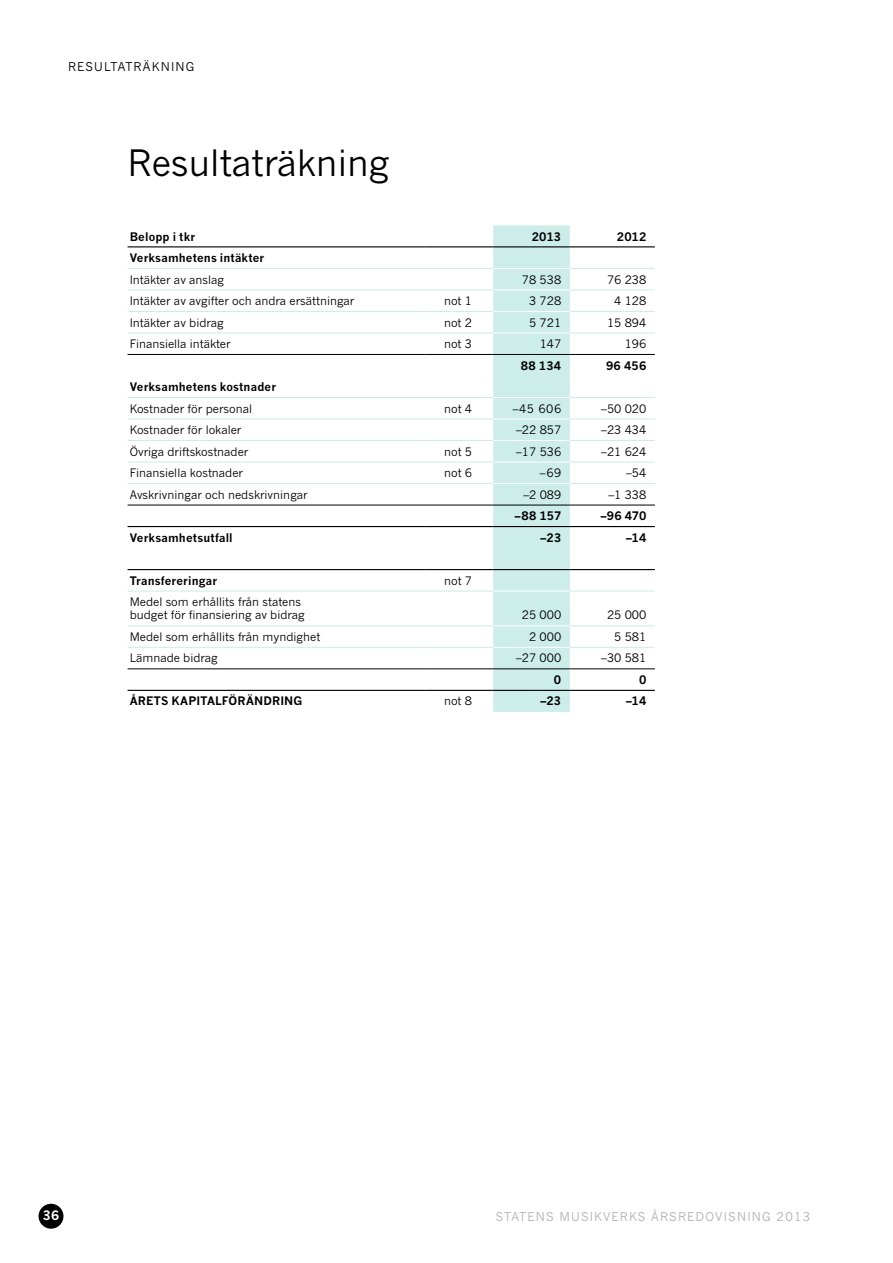
<style>
.page{position:relative;width:893px;height:1263px;background:#fff}
.page>*{position:absolute;margin:0;border:0;box-sizing:border-box;transform-origin:0 0}
.t1{font:36px "News Gothic MT Pro";color:#000}
.t2{font:700 12.75px "News Gothic MT Pro";color:#fff}
.t3{font:12px "News Gothic MT Pro";letter-spacing:.1em;color:#b1b2b3}
.t4{font:12px "News Gothic MT Pro";letter-spacing:.1em;color:#000}
.t5{font:11.55px/13.2px "News Gothic MT Pro";color:#000}
.t6{font:700 11.55px "News Gothic MT Pro";letter-spacing:.015em;color:#000}
</style>
<div class="page">
<div style="left:39px;top:1204px;width:24px;height:25px;background:#000;border-radius:50%"></div>
<svg style="left:128px;top:247px;width:365px;height:443px"></svg>
<div style="left:493px;top:225px;width:77px;height:487px;background:#ccede9"></div>
<hr style="left:128px;top:246px;width:297px;height:1px;background:#000">
<hr style="left:425px;top:246px;width:68px;height:1px;background:#000">
<hr style="left:493px;top:246px;width:77px;height:1px;background:#000">
<hr style="left:570px;top:246px;width:85px;height:1px;background:#000">
<hr style="left:128px;top:569px;width:297px;height:1px;background:#000">
<hr style="left:425px;top:569px;width:68px;height:1px;background:#000">
<hr style="left:493px;top:569px;width:77px;height:1px;background:#000">
<hr style="left:570px;top:569px;width:85px;height:1px;background:#000">
<hr style="left:128px;top:690px;width:297px;height:1px;background:#000">
<hr style="left:425px;top:690px;width:68px;height:1px;background:#000">
<hr style="left:493px;top:690px;width:77px;height:1px;background:#000">
<hr style="left:570px;top:690px;width:85px;height:1px;background:#000">
<hr style="left:493px;top:268px;width:77px;height:1px;background:#fff">
<hr style="left:493px;top:290px;width:77px;height:1px;background:#fff">
<hr style="left:493px;top:311px;width:77px;height:1px;background:#fff">
<hr style="left:493px;top:333px;width:77px;height:1px;background:#fff">
<hr style="left:493px;top:397px;width:77px;height:1px;background:#fff">
<hr style="left:493px;top:419px;width:77px;height:1px;background:#fff">
<hr style="left:493px;top:440px;width:77px;height:1px;background:#fff">
<hr style="left:493px;top:462px;width:77px;height:1px;background:#fff">
<hr style="left:493px;top:483px;width:77px;height:1px;background:#fff">
<hr style="left:128px;top:526px;width:297px;height:1px;background:#000">
<hr style="left:425px;top:526px;width:68px;height:1px;background:#000">
<hr style="left:493px;top:526px;width:77px;height:1px;background:#000">
<hr style="left:570px;top:526px;width:85px;height:1px;background:#000">
<hr style="left:128px;top:354px;width:297px;height:1px;background:#000">
<hr style="left:425px;top:354px;width:68px;height:1px;background:#000">
<hr style="left:493px;top:354px;width:77px;height:1px;background:#000">
<hr style="left:570px;top:354px;width:85px;height:1px;background:#000">
<hr style="left:128px;top:505px;width:297px;height:1px;background:#000">
<hr style="left:425px;top:505px;width:68px;height:1px;background:#000">
<hr style="left:493px;top:505px;width:77px;height:1px;background:#000">
<hr style="left:570px;top:505px;width:85px;height:1px;background:#000">
<hr style="left:128px;top:668px;width:297px;height:1px;background:#000">
<hr style="left:425px;top:668px;width:68px;height:1px;background:#000">
<hr style="left:493px;top:668px;width:77px;height:1px;background:#000">
<hr style="left:570px;top:668px;width:85px;height:1px;background:#000">
<hr style="left:493px;top:591px;width:77px;height:1px;background:#fff">
<hr style="left:493px;top:625px;width:77px;height:1px;background:#fff">
<hr style="left:493px;top:647px;width:77px;height:1px;background:#fff">
<hr style="left:128px;top:268px;width:297px;height:1px;background:#ccede9">
<hr style="left:425px;top:268px;width:68px;height:1px;background:#ccede9">
<hr style="left:128px;top:290px;width:297px;height:1px;background:#ccede9">
<hr style="left:425px;top:290px;width:68px;height:1px;background:#ccede9">
<hr style="left:128px;top:311px;width:297px;height:1px;background:#ccede9">
<hr style="left:425px;top:311px;width:68px;height:1px;background:#ccede9">
<hr style="left:128px;top:333px;width:297px;height:1px;background:#ccede9">
<hr style="left:425px;top:333px;width:68px;height:1px;background:#ccede9">
<hr style="left:128px;top:397px;width:297px;height:1px;background:#ccede9">
<hr style="left:425px;top:397px;width:68px;height:1px;background:#ccede9">
<hr style="left:128px;top:419px;width:297px;height:1px;background:#ccede9">
<hr style="left:425px;top:419px;width:68px;height:1px;background:#ccede9">
<hr style="left:128px;top:440px;width:297px;height:1px;background:#ccede9">
<hr style="left:425px;top:440px;width:68px;height:1px;background:#ccede9">
<hr style="left:128px;top:462px;width:297px;height:1px;background:#ccede9">
<hr style="left:425px;top:462px;width:68px;height:1px;background:#ccede9">
<hr style="left:128px;top:483px;width:297px;height:1px;background:#ccede9">
<hr style="left:425px;top:483px;width:68px;height:1px;background:#ccede9">
<hr style="left:128px;top:591px;width:297px;height:1px;background:#ccede9">
<hr style="left:425px;top:591px;width:68px;height:1px;background:#ccede9">
<hr style="left:128px;top:625px;width:297px;height:1px;background:#ccede9">
<hr style="left:425px;top:625px;width:68px;height:1px;background:#ccede9">
<hr style="left:128px;top:647px;width:297px;height:1px;background:#ccede9">
<hr style="left:425px;top:647px;width:68px;height:1px;background:#ccede9">
<hr style="left:570px;top:268px;width:85px;height:1px;background:#ccede9">
<hr style="left:570px;top:290px;width:85px;height:1px;background:#ccede9">
<hr style="left:570px;top:311px;width:85px;height:1px;background:#ccede9">
<hr style="left:570px;top:333px;width:85px;height:1px;background:#ccede9">
<hr style="left:570px;top:397px;width:85px;height:1px;background:#ccede9">
<hr style="left:570px;top:419px;width:85px;height:1px;background:#ccede9">
<hr style="left:570px;top:440px;width:85px;height:1px;background:#ccede9">
<hr style="left:570px;top:462px;width:85px;height:1px;background:#ccede9">
<hr style="left:570px;top:483px;width:85px;height:1px;background:#ccede9">
<hr style="left:570px;top:591px;width:85px;height:1px;background:#ccede9">
<hr style="left:570px;top:625px;width:85px;height:1px;background:#ccede9">
<hr style="left:570px;top:647px;width:85px;height:1px;background:#ccede9">
<p class="t4" style="left:68px;top:59px;width:128px">RESULTATRÄKNING</p>
<h1 class="t1" style="left:128px;top:141px;width:263px">Resultaträkning</h1>
<p class="t6" style="left:130px;top:229px;width:67px">Belopp i tkr</p>
<p class="t6" style="left:532px;top:229px;width:31px">2013</p>
<p class="t6" style="left:617px;top:229px;width:31px">2012</p>
<p class="t6" style="left:130px;top:251px;width:136px">Verksamhetens intäkter</p>
<p class="t5" style="left:130px;top:273px;width:96px">Intäkter av anslag</p>
<p class="t5" style="left:522px;top:273px;width:41px">78 538</p>
<p class="t5" style="left:607px;top:273px;width:41px">76 238</p>
<p class="t5" style="left:130px;top:294px;width:226px">Intäkter av avgifter och andra ersättningar</p>
<p class="t5" style="left:444px;top:294px;width:29px">not 1</p>
<p class="t5" style="left:529px;top:294px;width:34px">3 728</p>
<p class="t5" style="left:614px;top:294px;width:34px">4 128</p>
<p class="t5" style="left:130px;top:316px;width:95px">Intäkter av bidrag</p>
<p class="t5" style="left:444px;top:316px;width:29px">not 2</p>
<p class="t5" style="left:529px;top:316px;width:34px">5 721</p>
<p class="t5" style="left:607px;top:316px;width:41px">15 894</p>
<p class="t5" style="left:130px;top:337px;width:103px">Finansiella intäkter</p>
<p class="t5" style="left:444px;top:337px;width:29px">not 3</p>
<p class="t5" style="left:540px;top:337px;width:23px">147</p>
<p class="t5" style="left:625px;top:337px;width:23px">196</p>
<p class="t6" style="left:521px;top:358px;width:42px">88 134</p>
<p class="t6" style="left:606px;top:358px;width:42px">96 456</p>
<p class="t6" style="left:130px;top:380px;width:148px">Verksamhetens kostnader</p>
<p class="t5" style="left:130px;top:402px;width:124px">Kostnader för personal</p>
<p class="t5" style="left:444px;top:402px;width:29px">not 4</p>
<p class="t5" style="left:513px;top:402px;width:50px">–45 606</p>
<p class="t5" style="left:601px;top:402px;width:47px">–50 020</p>
<p class="t5" style="left:130px;top:423px;width:113px">Kostnader för lokaler</p>
<p class="t5" style="left:516px;top:423px;width:47px">–22 857</p>
<p class="t5" style="left:601px;top:423px;width:47px">–23 434</p>
<p class="t5" style="left:130px;top:445px;width:120px">Övriga driftskostnader</p>
<p class="t5" style="left:444px;top:445px;width:29px">not 5</p>
<p class="t5" style="left:516px;top:445px;width:47px">–17 536</p>
<p class="t5" style="left:601px;top:445px;width:47px">–21 624</p>
<p class="t5" style="left:130px;top:466px;width:115px">Finansiella kostnader</p>
<p class="t5" style="left:444px;top:466px;width:29px">not 6</p>
<p class="t5" style="left:540px;top:466px;width:23px">–69</p>
<p class="t5" style="left:626px;top:466px;width:22px">–54</p>
<p class="t5" style="left:130px;top:488px;width:180px">Avskrivningar och nedskrivningar</p>
<p class="t5" style="left:523px;top:488px;width:39px">–2 089</p>
<p class="t5" style="left:608px;top:488px;width:39px">–1 338</p>
<p class="t6" style="left:515px;top:509px;width:48px">–88 157</p>
<p class="t6" style="left:601px;top:509px;width:47px">–96 470</p>
<p class="t6" style="left:130px;top:530px;width:105px">Verksamhetsutfall</p>
<p class="t6" style="left:540px;top:530px;width:22px">–23</p>
<p class="t6" style="left:626px;top:530px;width:22px">–14</p>
<p class="t6" style="left:130px;top:573px;width:89px">Transfereringar</p>
<p class="t5" style="left:444px;top:574px;width:29px">not 7</p>
<p class="t5" style="left:130px;top:595px;width:177px">Medel som erhållits från statens budget för finansiering av bidrag</p>
<p class="t5" style="left:522px;top:608px;width:41px">25 000</p>
<p class="t5" style="left:607px;top:608px;width:41px">25 000</p>
<p class="t5" style="left:130px;top:630px;width:192px">Medel som erhållits från myndighet</p>
<p class="t5" style="left:529px;top:630px;width:34px">2 000</p>
<p class="t5" style="left:614px;top:630px;width:34px">5 581</p>
<p class="t5" style="left:130px;top:651px;width:90px">Lämnade bidrag</p>
<p class="t5" style="left:516px;top:651px;width:47px">–27 000</p>
<p class="t5" style="left:601px;top:651px;width:47px">–30 581</p>
<p class="t6" style="left:554px;top:673px;width:9px">0</p>
<p class="t6" style="left:639px;top:673px;width:9px">0</p>
<p class="t6" style="left:130px;top:694px;width:174px">ÅRETS KAPITALFÖRÄNDRING</p>
<p class="t5" style="left:444px;top:694px;width:29px">not 8</p>
<p class="t6" style="left:540px;top:694px;width:22px">–23</p>
<p class="t6" style="left:626px;top:694px;width:22px">–14</p>
<p class="t2" style="left:43px;top:1208px;width:18px">36</p>
<p class="t3" style="left:496px;top:1209px;width:316px">STATENS MUSIKVERKS ÅRSREDOVISNING 2013</p>
</div>
